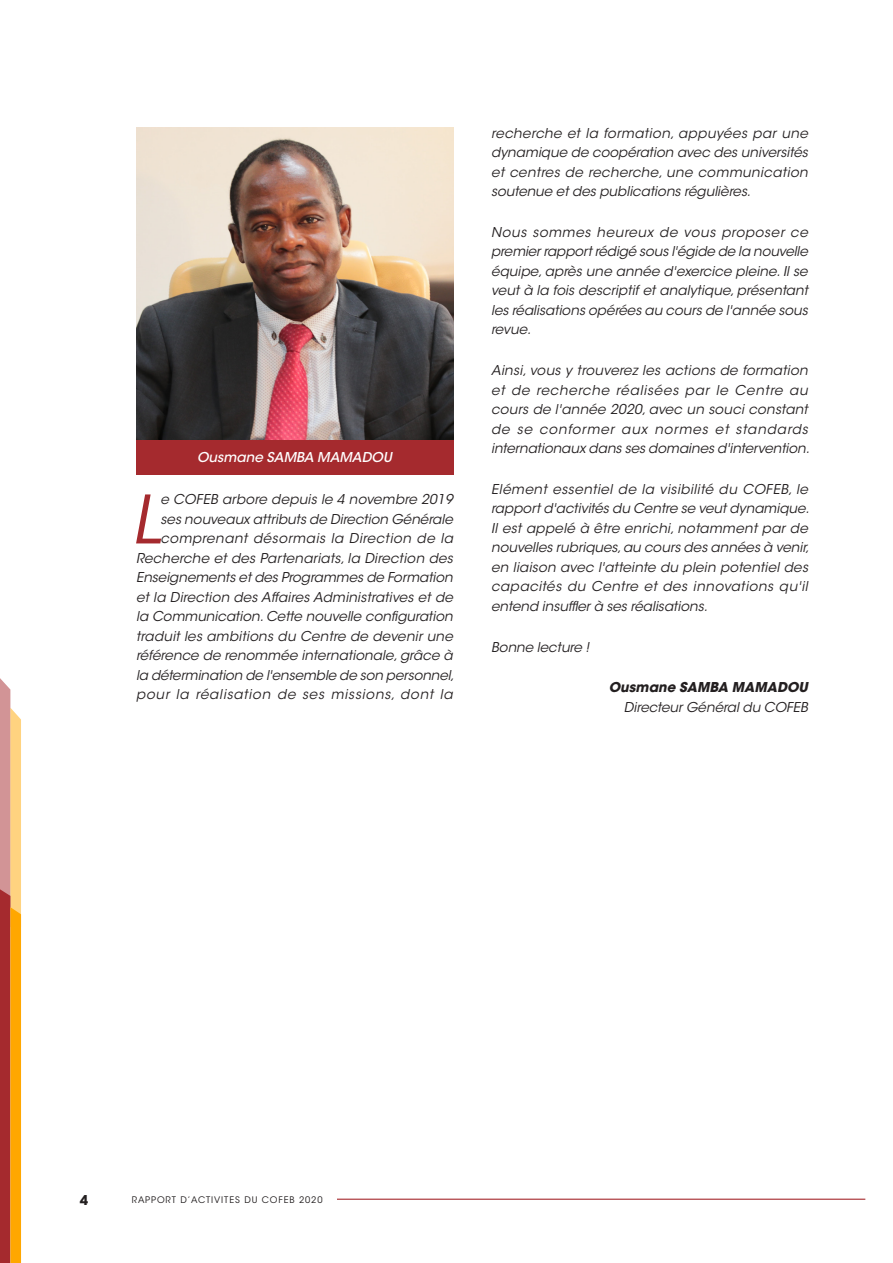
<style>
.page{position:relative;width:893px;height:1263px;background:#fff}
.page>*{position:absolute;margin:0;border:0;box-sizing:border-box;transform-origin:0 0}
.Texte_Temps_Forts{font:italic 66.15px "ITC Avant Garde Std";color:#a52a2e}
.Texte_Temps_Forts-2{font:italic 13.5px/19.5px "ITC Avant Garde Std";letter-spacing:.005em;color:#231f20;text-align:right}
.Texte_Temps_Forts-3{font:italic 500 13.5px "ITC Avant Garde Std";color:#fff}
.t1{font:700 13.5px "ITC Avant Garde Std";color:#231f20}
.t2{font:9px "ITC Avant Garde Std";letter-spacing:.1em;color:#231f20}
.s1{font-weight:700}
</style>
<div class="page">
<hr style="left:337px;top:1198px;width:528px;height:2px;background:#a52a2e">
<img style="left:136px;top:128px;width:318px;height:312px">
<div style="left:136px;top:440px;width:318px;height:35px;background:#a52a2e"></div>
<svg style="left:0;top:678px;width:21px;height:585px;background:#d57f49"></svg>
<p class="Texte_Temps_Forts-3" style="left:197px;top:449px;width:196px">Ousmane SAMBA MAMADOU</p>
<p class="Texte_Temps_Forts-2" style="left:136px;top:490px;width:320px">e COFEB arbore depuis le 4 novembre 2019<br>ses nouveaux attributs de Direction Générale comprenant désormais la Direction de la Recherche et des Partenariats, la Direction des Enseignements et des Programmes de Formation et la Direction des Affaires Administratives et de la Communication. Cette nouvelle configuration traduit les ambitions du Centre de devenir une référence de renommée internationale, grâce à la détermination de l'ensemble de son personnel, pour la réalisation de ses missions, dont la</p>
<p class="Texte_Temps_Forts" style="left:131px;top:479px;width:31px">L</p>
<p class="Texte_Temps_Forts-2" style="left:491px;top:123px;width:318px;text-align:justify">recherche et la formation, appuyées par une dynamique de coopération avec des universités et centres de recherche, une communication soutenue et des publications régulières.</p>
<p class="Texte_Temps_Forts-2" style="left:491px;top:222px;width:318px;text-align:justify">Nous sommes heureux de vous proposer ce premier rapport rédigé sous l'égide de la nouvelle équipe, après une année d'exercice pleine. Il se veut à la fois descriptif et analytique, présentant les réalisations opérées au cours de l'année sous revue.</p>
<p class="Texte_Temps_Forts-2" style="left:491px;top:361px;width:320px;text-align:left">Ainsi, vous y trouverez les actions de formation et de recherche réalisées par le Centre au cours de l'année 2020, avec un souci constant de se conformer aux normes et standards internationaux dans ses domaines d'intervention.</p>
<p class="Texte_Temps_Forts-2" style="left:491px;top:480px;width:320px;text-align:left">Elément essentiel de la visibilité du COFEB, le rapport d'activités du Centre se veut dynamique.<br>Il est appelé à être enrichi, notamment par de nouvelles rubriques, au cours des années à venir, en liaison avec l'atteinte du plein potentiel des capacités du Centre et des innovations qu'il entend insuffler à ses réalisations.</p>
<p class="Texte_Temps_Forts-2" style="left:491px;top:637px;width:100px">Bonne lecture !</p>
<p class="Texte_Temps_Forts-2" style="left:609px;top:678px;width:201px"><span class="s1">Ousmane SAMBA MAMADOU<br></span>Directeur Général du COFEB</p>
<p class="t1" style="left:80px;top:1191px;width:10px">4</p>
<p class="t2" style="left:132px;top:1194px;width:192px">RAPPORT D’ACTIVITES DU COFEB 2020</p>
</div>
